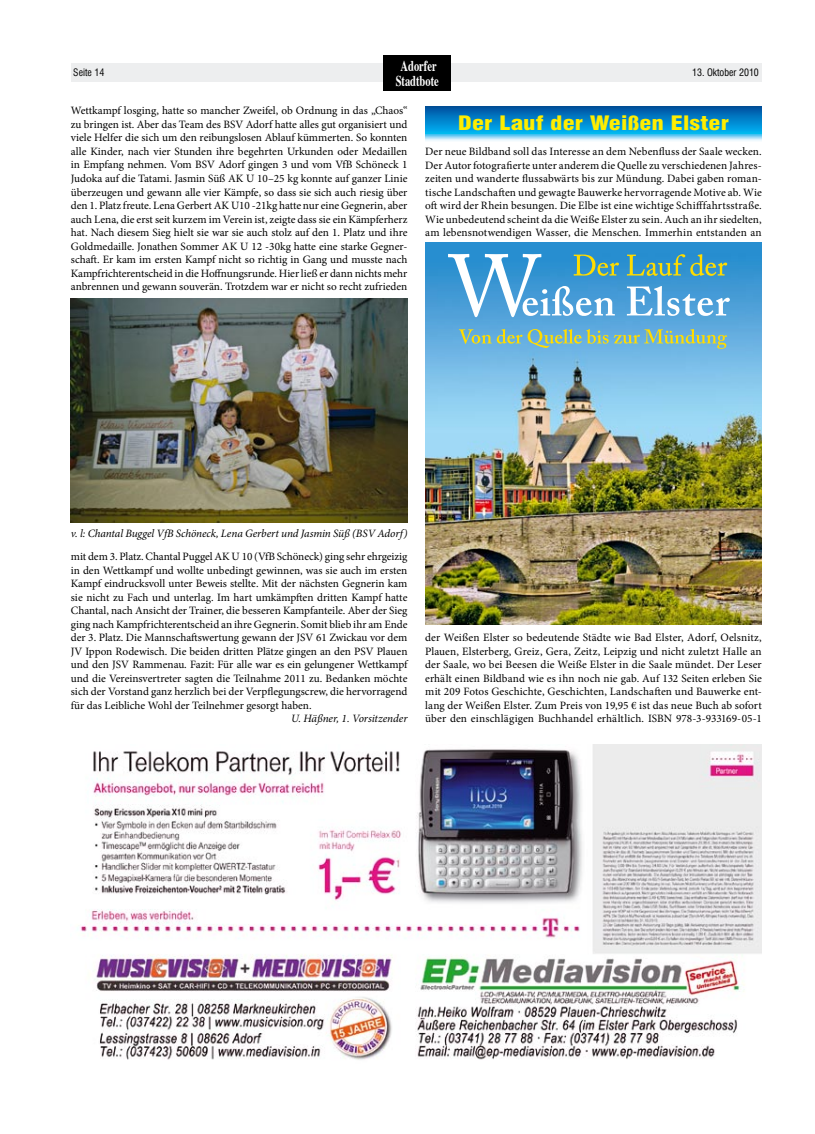
<style>
.page{position:relative;width:815px;height:1134px;background:#fff}
.page>*{position:absolute;margin:0;border:0;box-sizing:border-box;transform-origin:0 0}
.t1{font:900 condensed 19.38px "Swiss 721 BT";color:#ffed00;scale:1.25 1}
.t2{font:700 15px/15px "Times";color:#fff;text-align:center;scale:.7 1}
.t3{font:11.25px/13.5px "Minion Pro";color:#000;text-align:justify}
.t4{font:italic 11.25px "Minion Pro";letter-spacing:-.005em;color:#000}
.t5{font:condensed 10px "Swiss 721 BT";color:#000}
</style>
<div class="page">
<div style="left:71px;top:63px;width:691px;height:19px;background:#edeeef"></div>
<div style="left:384px;top:55px;width:67px;height:35px;background:#000"></div>
<svg style="left:425px;top:106px;width:337px;height:35px"></svg>
<img style="left:425px;top:243px;width:337px;height:381px">
<svg style="left:448px;top:254px;width:282px;height:63px"></svg>
<svg style="left:459px;top:329px;width:268px;height:20px"></svg>
<img style="left:77px;top:744px;width:685px;height:316px">
<img style="left:71px;top:298px;width:336px;height:224px">
<h2 class="t2" style="left:396px;top:56px;width:63px">Adorfer<br>Stadtbote</h2>
<p class="t3" style="left:71px;top:104px;width:338px">Wettkampf losging, hatte so mancher Zweifel, ob Ordnung in das „Chaos“ zu bringen ist. Aber das Team des BSV Adorf hatte alles gut organisiert und viele Helfer die sich um den reibungslosen Ablauf kümmerten. So konnten alle Kinder, nach vier Stunden ihre begehrten Urkunden oder Medaillen in Empfang nehmen. Vom BSV Adorf gingen 3 und vom VfB Schöneck 1<br>Judoka auf die Tatami. Jasmin Süß AK U 10–25 kg konnte auf ganzer Linie überzeugen und gewann alle vier Kämpfe, so dass sie sich auch riesig über den 1. Platz freute. Lena Gerbert AK U10 -21kg hatte nur eine Gegnerin, aber auch Lena, die erst seit kurzem im Verein ist, zeigte dass sie ein Kämpferherz hat. Nach diesem Sieg hielt sie war sie auch stolz auf den 1. Platz und ihre Goldmedaille. Jonathen Sommer AK U 12 -30kg hatte eine starke Gegner&shy;schaft. Er kam im ersten Kampf nicht so richtig in Gang und musste nach Kampfrichterentscheid in die Hoffnungsrunde. Hier ließ er dann nichts mehr anbrennen und gewann souverän. Trotzdem war er nicht so recht zufrieden</p>
<p class="t5" style="left:73px;top:67px;width:33px">Seite 14</p>
<p class="t5" style="left:692px;top:67px;width:68px">13. Oktober 2010</p>
<h1 class="t1" style="left:458px;top:111px;width:218px">Der Lauf der Weißen Elster</h1>
<p class="t3" style="left:425px;top:145px;width:338px">Der neue Bildband soll das Interesse an dem Nebenfluss der Saale wecken.<br>Der Autor fotografierte unter anderem die Quelle zu verschiedenen Jahres&shy;zeiten und wanderte flussabwärts bis zur Mündung. Dabei gaben roman&shy;tische Landschaften und gewagte Bauwerke hervorragende Motive ab. Wie oft wird der Rhein besungen. Die Elbe ist eine wichtige Schifffahrtsstraße.<br>Wie unbedeutend scheint da die Weiße Elster zu sein. Auch an ihr siedelten, am lebensnotwendigen Wasser, die Menschen. Immerhin entstanden an</p>
<p class="t4" style="left:71px;top:526px;width:338px">v. l: Chantal Buggel VfB Schöneck, Lena Gerbert und Jasmin Süß (BSV Adorf)</p>
<p class="t3" style="left:71px;top:550px;width:338px">mit dem 3. Platz. Chantal Puggel AK U 10 (VfB Schöneck) ging sehr ehrgeizig in den Wettkampf und wollte unbedingt gewinnen, was sie auch im ersten Kampf eindrucksvoll unter Beweis stellte. Mit der nächsten Gegnerin kam sie nicht zu Fach und unterlag. Im hart umkämpften dritten Kampf hatte Chantal, nach Ansicht der Trainer, die besseren Kampfanteile. Aber der Sieg ging nach Kampfrichterentscheid an ihre Gegnerin. Somit blieb ihr am Ende der 3. Platz. Die Mannschaftswertung gewann der JSV 61 Zwickau vor dem JV Ippon Rodewisch. Die beiden dritten Plätze gingen an den PSV Plauen und den JSV Rammenau. Fazit: Für alle war es ein gelungener Wettkampf und die Vereinsvertreter sagten die Teilnahme 2011 zu. Bedanken möchte sich der Vorstand ganz herzlich bei der Verpflegungscrew, die hervorragend für das Leibliche Wohl der Teilnehmer gesorgt haben.</p>
<p class="t4" style="left:291px;top:711px;width:118px">U. Häßner, 1. Vorsitzender</p>
<p class="t3" style="left:425px;top:631px;width:338px">der Weißen Elster so bedeutende Städte wie Bad Elster, Adorf, Oelsnitz, Plauen, Elsterberg, Greiz, Gera, Zeitz, Leipzig und nicht zuletzt Halle an der Saale, wo bei Beesen die Weiße Elster in die Saale mündet. Der Leser erhält einen Bildband wie es ihn noch nie gab. Auf 132 Seiten erleben Sie mit 209 Fotos Geschichte, Geschichten, Landschaften und Bauwerke ent&shy;lang der Weißen Elster. Zum Preis von 19,95 € ist das neue Buch ab sofort über den einschlägigen Buchhandel erhältlich. ISBN 978-3-933169-05-1</p>
</div>
